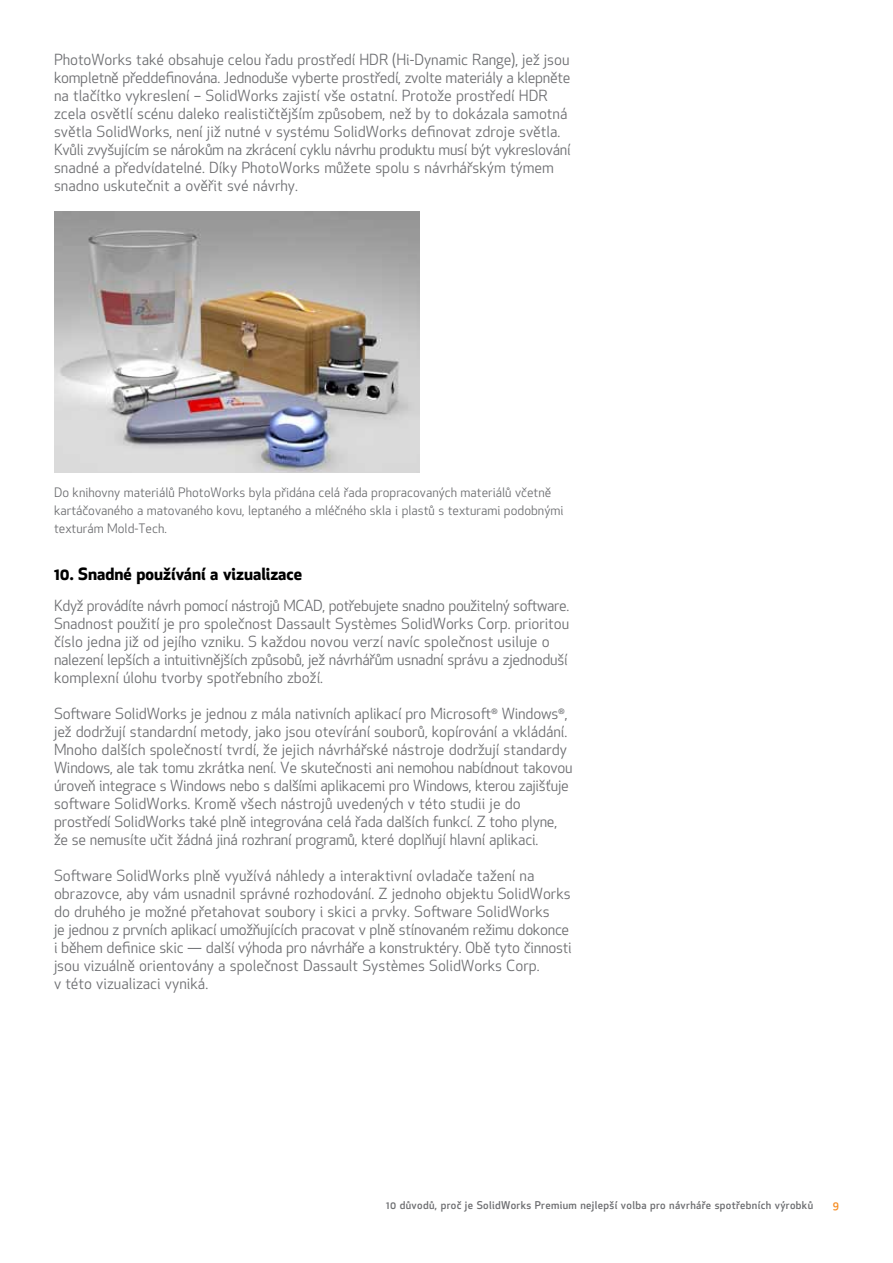
<style>
.page{position:relative;width:893px;height:1263px;background:#fff}
.page>*{position:absolute;margin:0;border:0;box-sizing:border-box;transform-origin:0 0}
.t1{font:700 16.5px "SW Apex New";color:#000}
.t2{font:15px/18px "SW Apex New";letter-spacing:-.005em;color:#6d6e71}
.t3{font:12.75px/18px "SW Apex New";color:#6d6e71}
.t4{font:500 10.5px "SW Apex New";letter-spacing:.03em;color:#6d6e71}
.t5{font:500 10.5px "SW Apex New";color:#f68b1f}
</style>
<div class="page">
<img style="left:54px;top:212px;width:365px;height:261px">
<p class="t2" style="left:54px;top:51px;width:518px">PhotoWorks také obsahuje celou řadu prostředí HDR (Hi-Dynamic Range), jež jsou kompletně předdefinována. Jednoduše vyberte prostředí, zvolte materiály a klepněte na tlačítko vykreslení – SolidWorks zajistí vše ostatní. Protože prostředí HDR zcela osvětlí scénu daleko realističtějším způsobem, než by to dokázala samotná světla SolidWorks, není již nutné v systému SolidWorks definovat zdroje světla.<br>Kvůli zvyšujícím se nárokům na zkrácení cyklu návrhu produktu musí být vykreslování snadné a předvídatelné. Díky PhotoWorks můžete spolu s návrhářským týmem snadno uskutečnit a ověřit své návrhy.</p>
<p class="t3" style="left:54px;top:484px;width:511px">Do knihovny materiálů PhotoWorks byla přidána celá řada propracovaných materiálů včetně kartáčovaného a matovaného kovu, leptaného a mléčného skla i plastů s texturami podobnými texturám Mold-Tech.</p>
<p class="t1" style="left:54px;top:562px;width:250px">10. Snadné používání a vizualizace</p>
<p class="t2" style="left:54px;top:597px;width:517px">Když provádíte návrh pomocí nástrojů MCAD, potřebujete snadno použitelný software.<br>Snadnost použití je pro společnost Dassault Systèmes SolidWorks Corp. prioritou číslo jedna již od jejího vzniku. S každou novou verzí navíc společnost usiluje o nalezení lepších a intuitivnějších způsobů, jež návrhářům usnadní správu a zjednoduší komplexní úlohu tvorby spotřebního zboží.</p>
<p class="t2" style="left:54px;top:705px;width:520px">Software SolidWorks je jednou z mála nativních aplikací pro Microsoft<sup>®</sup> Windows<sup>®</sup>, jež dodržují standardní metody, jako jsou otevírání souborů, kopírování a vkládání.<br>Mnoho dalších společností tvrdí, že jejich návrhářské nástroje dodržují standardy Windows, ale tak tomu zkrátka není. Ve skutečnosti ani nemohou nabídnout takovou úroveň integrace s Windows nebo s dalšími aplikacemi pro Windows, kterou zajišťuje software SolidWorks. Kromě všech nástrojů uvedených v této studii je do prostředí SolidWorks také plně integrována celá řada dalších funkcí. Z toho plyne, že se nemusíte učit žádná jiná rozhraní programů, které doplňují hlavní aplikaci.</p>
<p class="t2" style="left:54px;top:867px;width:519px">Software SolidWorks plně využívá náhledy a interaktivní ovladače tažení na obrazovce, aby vám usnadnil správné rozhodování. Z jednoho objektu SolidWorks do druhého je možné přetahovat soubory i skici a prvky. Software SolidWorks<br>je jednou z prvních aplikací umožňujících pracovat v plně stínovaném režimu dokonce i během definice skic — další výhoda pro návrháře a konstruktéry. Obě tyto činnosti jsou vizuálně orientovány a společnost Dassault Systèmes SolidWorks Corp.<br>v této vizualizaci vyniká.</p>
<p class="t4" style="left:386px;top:1198px;width:428px">10 důvodů, proč je SolidWorks Premium nejlepší volba pro návrháře spotřebních výrobků</p>
<p class="t5" style="left:833px;top:1198px;width:8px">9</p>
</div>
